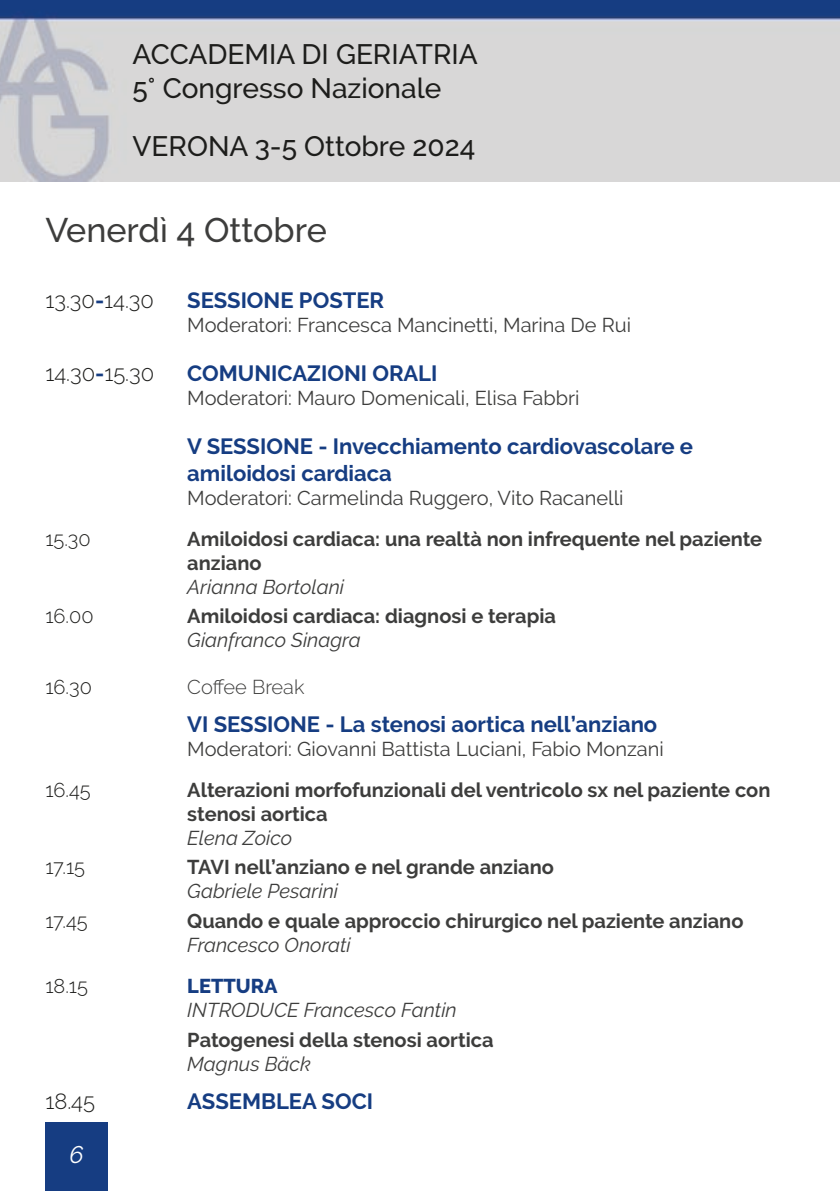
<style>
.page{position:relative;width:840px;height:1191px;background:#fff}
.page>*{position:absolute;margin:0;border:0;box-sizing:border-box;transform-origin:0 0}
.t1{font:500 34px "Raleway";color:#3d3d3c}
.t2{font:500 28px/33.6px "Raleway";color:#1d1d1b}
.t3{font:italic 24px "Raleway";color:#fff}
.t4{font:700 22px/26.4px "Raleway";color:#163d82}
.t5{font:300 22px "Raleway";color:#1d1d1b}
.t6{font:700 20px/24px "Raleway";color:#3d3d3c}
.t7{font:20px "Raleway";color:#3d3d3c}
.t8{font:italic 20px "Raleway";color:#3d3d3c}
.t9{font:300 20px "Raleway";color:#1d1d1b}
.t10{font:300 20px "Raleway";color:#3d3d3c}
.t11{font:800 20px "Raleway";color:#163d82}
.s1{font-weight:700;color:#163d82}
</style>
<div class="page">
<div style="left:45px;top:1123px;width:63px;height:68px;background:#163d82"></div>
<img style="left:0;top:0;width:839px;height:181px">
<h2 class="t2" style="left:132px;top:38px;width:346px">ACCADEMIA DI GERIATRIA<br>5° Congresso Nazionale</h2>
<h2 class="t2" style="left:132px;top:129px;width:344px">VERONA 3-5 Ottobre 2024</h2>
<h1 class="t1" style="left:45px;top:210px;width:283px">Venerdì 4 Ottobre</h1>
<p class="t5" style="left:45px;top:287px;width:110px">13.30<span class="s1">-</span>14.30</p>
<p class="t4" style="left:187px;top:287px;width:198px">SESSIONE POSTER</p>
<p class="t7" style="left:187px;top:313px;width:445px">Moderatori: Francesca Mancinetti, Marina De Rui</p>
<p class="t5" style="left:45px;top:360px;width:110px">14.30<span class="s1">-</span>15.30</p>
<p class="t4" style="left:187px;top:360px;width:251px">COMUNICAZIONI ORALI</p>
<p class="t7" style="left:187px;top:386px;width:393px">Moderatori: Mauro Domenicali, Elisa Fabbri</p>
<p class="t4" style="left:187px;top:433px;width:507px">V SESSIONE - Invecchiamento cardiovascolare e amiloidosi cardiaca</p>
<p class="t7" style="left:187px;top:486px;width:437px">Moderatori: Carmelinda Ruggero, Vito Racanelli</p>
<p class="t9" style="left:45px;top:527px;width:47px">15.30</p>
<p class="t6" style="left:187px;top:526px;width:576px">Amiloidosi cardiaca: una realtà non infrequente nel paziente anziano</p>
<p class="t8" style="left:187px;top:575px;width:158px">Arianna Bortolani</p>
<p class="t9" style="left:45px;top:604px;width:50px">16.00</p>
<p class="t6" style="left:187px;top:604px;width:370px">Amiloidosi cardiaca: diagnosi e terapia</p>
<p class="t8" style="left:187px;top:628px;width:175px">Gianfranco Sinagra</p>
<p class="t9" style="left:45px;top:675px;width:48px">16.30</p>
<p class="t10" style="left:187px;top:675px;width:119px">Coffee Break</p>
<p class="t4" style="left:187px;top:711px;width:471px">VI SESSIONE - La stenosi aortica nell’anziano</p>
<p class="t7" style="left:187px;top:737px;width:478px">Moderatori: Giovanni Battista Luciani, Fabio Monzani</p>
<p class="t9" style="left:45px;top:778px;width:47px">16.45</p>
<p class="t6" style="left:187px;top:778px;width:584px">Alterazioni morfofunzionali del ventricolo sx nel paziente con stenosi aortica</p>
<p class="t8" style="left:187px;top:826px;width:106px">Elena Zoico</p>
<p class="t9" style="left:45px;top:855px;width:41px">17.15</p>
<p class="t6" style="left:187px;top:855px;width:368px">TAVI nell’anziano e nel grande anziano</p>
<p class="t8" style="left:187px;top:879px;width:152px">Gabriele Pesarini</p>
<p class="t9" style="left:45px;top:909px;width:44px">17.45</p>
<p class="t6" style="left:187px;top:909px;width:557px">Quando e quale approccio chirurgico nel paziente anziano</p>
<p class="t8" style="left:187px;top:933px;width:165px">Francesco Onorati</p>
<p class="t9" style="left:45px;top:974px;width:44px">18.15</p>
<p class="t11" style="left:187px;top:974px;width:92px">LETTURA</p>
<p class="t8" style="left:187px;top:998px;width:271px">INTRODUCE Francesco Fantin</p>
<p class="t6" style="left:187px;top:1027px;width:307px">Patogenesi della stenosi aortica</p>
<p class="t8" style="left:187px;top:1052px;width:125px">Magnus Bäck</p>
<p class="t5" style="left:45px;top:1088px;width:51px">18.45</p>
<p class="t4" style="left:187px;top:1087px;width:187px">ASSEMBLEA SOCI</p>
<p class="t3" style="left:69px;top:1140px;width:16px">6</p>
</div>
